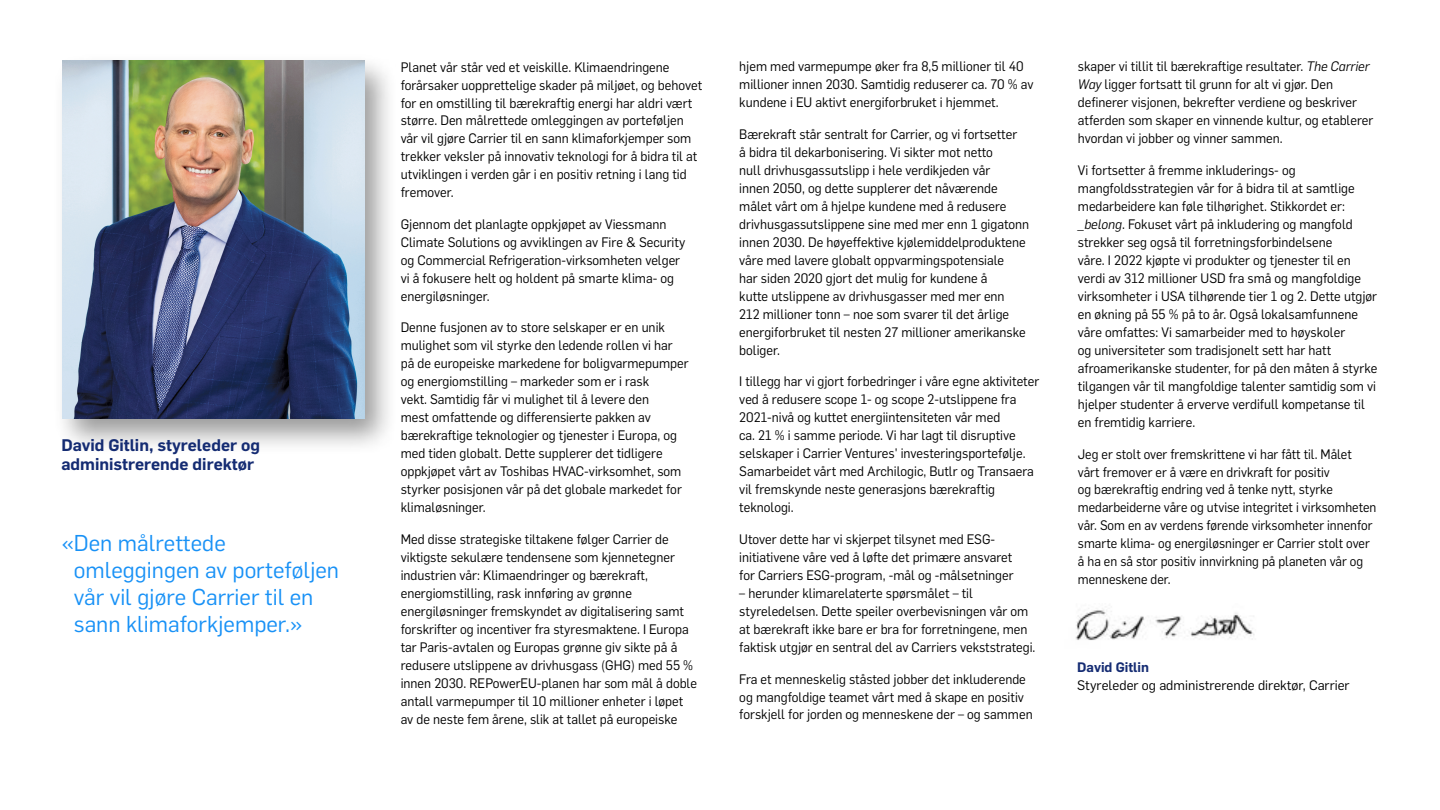
<style>
.page{position:relative;width:1440px;height:810px;background:#fff}
.page>*{position:absolute;margin:0;border:0;box-sizing:border-box;transform-origin:0 0}
.Callout{font:22.5px/27px "Flama";color:#1891f6}
.Subhead_Bold_Third_L{font:600 16.5px/19.5px "Flama";color:#152c73}
.Body_Copy{font:13.5px/18px "Flama";color:#000;scale:.96 1}
.Body_Copy-2{font:13.5px/18px "Flama";color:#000;scale:.94 1}
.Body_Copy-3{font:13.5px/18px "Flama";color:#000}
.s1{font-style:italic}
.s2{font-weight:600;color:#152c73}
</style>
<div class="page">
<div style="left:53px;top:53px;width:345px;height:402px;background:#000;opacity:.4"></div>
<img style="left:1075px;top:608px;width:180px;height:32px">
<img style="left:63px;top:60px;width:301px;height:359px">
<h5 class="Subhead_Bold_Third_L" style="left:61px;top:434px;width:200px">David Gitlin, styreleder og administrerende direktør</h5>
<p class="Callout" style="left:74px;top:529px;width:267px;text-indent:-13px">«Den målrettede omleggingen av porteføljen vår vil gjøre Carrier til en sann klimaforkjemper.»</p>
<p class="Body_Copy" style="left:401px;top:57px;width:315px">Planet vår står ved et veiskille. Klimaendringene forårsaker uopprettelige skader på miljøet, og behovet for en omstilling til bærekraftig energi har aldri vært større. Den målrettede omleggingen av porteføljen vår vil gjøre Carrier til en sann klimaforkjemper som trekker veksler på innovativ teknologi for å bidra til at utviklingen i verden går i en positiv retning i lang tid fremover.</p>
<p class="Body_Copy" style="left:401px;top:214px;width:298px">Gjennom det planlagte oppkjøpet av Viessmann Climate Solutions og avviklingen av Fire &amp; Security og Commercial Refrigeration-virksomheten velger vi å fokusere helt og holdent på smarte klima- og energiløsninger.</p>
<p class="Body_Copy" style="left:401px;top:318px;width:301px">Denne fusjonen av to store selskaper er en unik mulighet som vil styrke den ledende rollen vi har på de europeiske markedene for boligvarmepumper og energiomstilling – markeder som er i rask<br>vekt. Samtidig får vi mulighet til å levere den<br>mest omfattende og differensierte pakken av bærekraftige teknologier og tjenester i Europa, og med tiden globalt. Dette supplerer det tidligere oppkjøpet vårt av Toshibas HVAC-virksomhet, som styrker posisjonen vår på det globale markedet for klimaløsninger.</p>
<p class="Body_Copy" style="left:401px;top:529px;width:310px">Med disse strategiske tiltakene følger Carrier de viktigste sekulære tendensene som kjennetegner industrien vår: Klimaendringer og bærekraft, energiomstilling, rask innføring av grønne energiløsninger fremskyndet av digitalisering samt forskrifter og incentiver fra styresmaktene. I Europa tar Paris-avtalen og Europas grønne giv sikte på å redusere utslippene av drivhusgass (GHG) med 55 % innen 2030. REPowerEU-planen har som mål å doble antall varmepumper til 10 millioner enheter i løpet av de neste fem årene, slik at tallet på europeiske</p>
<p class="Body_Copy" style="left:739px;top:57px;width:308px">hjem med varmepumpe øker fra 8,5 millioner til 40 millioner innen 2030. Samtidig reduserer ca. 70 % av kundene i EU aktivt energiforbruket i hjemmet.</p>
<p class="Body_Copy" style="left:739px;top:124px;width:303px">Bærekraft står sentralt for Carrier, og vi fortsetter<br>å bidra til dekarbonisering. Vi sikter mot netto<br>null drivhusgassutslipp i hele verdikjeden vår<br>innen 2050, og dette supplerer det nåværende målet vårt om å hjelpe kundene med å redusere drivhusgassutslippene sine med mer enn 1 gigatonn innen 2030. De høyeffektive kjølemiddelproduktene våre med lavere globalt oppvarmingspotensiale<br>har siden 2020 gjort det mulig for kundene å<br>kutte utslippene av drivhusgasser med mer enn<br>212 millioner tonn – noe som svarer til det årlige energiforbruket til nesten 27 millioner amerikanske boliger.</p>
<p class="Body_Copy" style="left:739px;top:372px;width:314px">I tillegg har vi gjort forbedringer i våre egne aktiviteter ved å redusere scope 1- og scope 2-utslippene fra 2021-nivå og kuttet energiintensiteten vår med<br>ca. 21 % i samme periode. Vi har lagt til disruptive selskaper i Carrier Ventures' investeringsportefølje.<br>Samarbeidet vårt med Archilogic, Butlr og Transaera vil fremskynde neste generasjons bærekraftig teknologi.</p>
<p class="Body_Copy" style="left:739px;top:529px;width:287px">Utover dette har vi skjerpet tilsynet med ESG&shy;initiativene våre ved å løfte det primære ansvaret for Carriers ESG-program, -mål og -målsetninger</p>
<p class="Body_Copy" style="left:739px;top:583px;width:310px">– herunder klimarelaterte spørsmålet – til styreledelsen. Dette speiler overbevisningen vår om at bærekraft ikke bare er bra for forretningene, men faktisk utgjør en sentral del av Carriers vekststrategi.</p>
<p class="Body_Copy" style="left:739px;top:669px;width:307px">Fra et menneskelig ståsted jobber det inkluderende og mangfoldige teamet vårt med å skape en positiv forskjell for jorden og menneskene der – og sammen</p>
<p class="Body_Copy" style="left:1078px;top:57px;width:309px">skaper vi tillit til bærekraftige resultater. <span class="s1">The Carrier Way</span> ligger fortsatt til grunn for alt vi gjør. Den definerer visjonen, bekrefter verdiene og beskriver atferden som skaper en vinnende kultur, og etablerer hvordan vi jobber og vinner sammen.</p>
<p class="Body_Copy" style="left:1078px;top:160px;width:313px">Vi fortsetter å fremme inkluderings- og mangfoldsstrategien vår for å bidra til at samtlige medarbeidere kan føle tilhørighet. Stikkordet er: <span class="s1">_belong</span>. Fokuset vårt på inkludering og mangfold strekker seg også til forretningsforbindelsene<br>våre. I 2022 kjøpte vi produkter og tjenester til en verdi av 312 millioner USD fra små og mangfoldige virksomheter i USA tilhørende tier 1 og 2. Dette utgjør en økning på 55 % på to år. Også lokalsamfunnene våre omfattes: Vi samarbeider med to høyskoler<br>og universiteter som tradisjonelt sett har hatt afroamerikanske studenter, for på den måten å styrke tilgangen vår til mangfoldige talenter samtidig som vi hjelper studenter å erverve verdifull kompetanse til en fremtidig karriere.</p>
<p class="Body_Copy-2" style="left:1078px;top:444px;width:319px">Jeg er stolt over fremskrittene vi har fått til. Målet vårt fremover er å være en drivkraft for positiv<br>og bærekraftig endring ved å tenke nytt, styrke medarbeiderne våre og utvise integritet i virksomheten vår. Som en av verdens førende virksomheter innenfor smarte klima- og energiløsninger er Carrier stolt over å ha en så stor positiv innvirkning på planeten vår og menneskene der.</p>
<p class="Body_Copy-3" style="left:1077px;top:657px;width:274px"><span class="s2">David Gitlin<br></span>Styreleder og administrerende direktør, Carrier</p>
</div>
